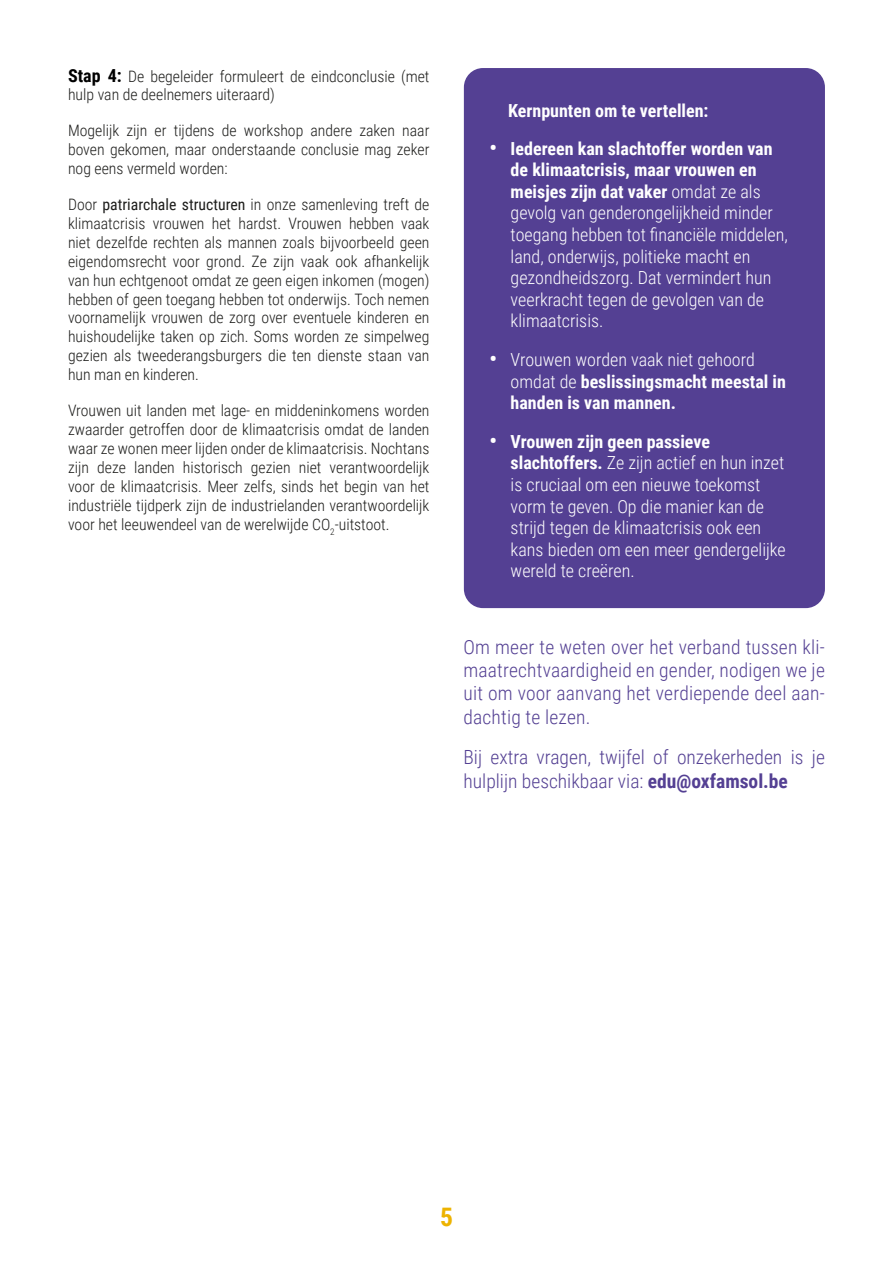
<style>
.page{position:relative;width:893px;height:1263px;background:#fff}
.page>*{position:absolute;margin:0;border:0;box-sizing:border-box;transform-origin:0 0}
.t1{font:700 25.5px "Roboto Condensed";color:#edb300}
.t2{font:300 19.5px/23.4px "Roboto Condensed";color:#544093;text-align:justify}
.t3{font:300 18px/21.6px "Roboto Condensed";color:#fff}
.t4{font:700 18px/21.6px "Roboto Condensed";color:#fff}
.t5{font:300 15.75px/18.9px "Roboto Condensed";color:#1d1d1b;text-align:justify}
.s1{font-weight:700;font-size:18px;color:#000}
.s2{font-weight:400}
.s3{font-weight:700;font-size:21px}
.s4{font-weight:700}
.s5{font-size:21px}
.s6{font-weight:300}
</style>
<div class="page">
<div style="left:464px;top:68px;width:361px;height:540px;background:#544093;border-radius:19px"></div>
<p class="t5" style="left:68px;top:66px;width:363px"><span class="s1">Stap 4:</span> De begeleider formuleert de eindconclusie (met hulp van de deelnemers uiteraard)</p>
<p class="t5" style="left:68px;top:121px;width:363px">Mogelijk zijn er tijdens de workshop andere zaken naar boven gekomen, maar onderstaande conclusie mag zeker nog eens vermeld worden:</p>
<p class="t5" style="left:68px;top:194px;width:363px">Door <span class="s2">patriarchale structuren</span> in onze samenleving treft de klimaatcrisis vrouwen het hardst. Vrouwen hebben vaak niet dezelfde rechten als mannen zoals bijvoorbeeld geen eigendomsrecht voor grond. Ze zijn vaak ook afhankelijk van hun echtgenoot omdat ze geen eigen inkomen (mogen) hebben of geen toegang hebben tot onderwijs. Toch nemen voornamelijk vrouwen de zorg over eventuele kinderen en huishoudelijke taken op zich. Soms worden ze simpelweg gezien als tweederangsburgers die ten dienste staan van hun man en kinderen.</p>
<p class="t5" style="left:68px;top:400px;width:363px">Vrouwen uit landen met lage- en middeninkomens worden zwaarder getroffen door de klimaatcrisis omdat de landen waar ze wonen meer lijden onder de klimaatcrisis. Nochtans zijn deze landen historisch gezien niet verantwoordelijk voor de klimaatcrisis. Meer zelfs, sinds het begin van het industriële tijdperk zijn de industrielanden verantwoordelijk voor het leeuwendeel van de werelwijde CO<sub>2</sub>-uitstoot.</p>
<p class="t4" style="left:508px;top:99px;width:202px">Kernpunten om te vertellen:</p>
<p class="t3" style="left:511px;top:137px;width:279px;text-indent:-21px"><span class="s3">•</span> <span class="s4">Iedereen kan slachtoffer worden van de klimaatcrisis, maar vrouwen en meisjes zijn dat vaker</span> omdat ze als gevolg van genderongelijkheid minder toegang hebben tot financiële middelen, land, onderwijs, politieke macht en gezondheidszorg. Dat vermindert hun veerkracht tegen de gevolgen van de klimaatcrisis.</p>
<p class="t4" style="left:511px;top:348px;width:277px;text-indent:-21px"><span class="s5">•</span> <span class="s6">Vrouwen worden vaak niet gehoord omdat de</span> beslissingsmacht meestal in handen is van mannen.</p>
<p class="t3" style="left:511px;top:430px;width:277px;text-indent:-21px"><span class="s3">•</span> <span class="s4">Vrouwen zijn geen passieve slachtoffers.</span> Ze zijn actief en hun inzet is cruciaal om een nieuwe toekomst vorm te geven. Op die manier kan de strijd tegen de klimaatcrisis ook een kans bieden om een meer gendergelijke wereld te creëren.</p>
<p class="t2" style="left:463px;top:634px;width:363px">Om meer te weten over het verband tussen kli&shy;maatrechtvaardigheid en gender, nodigen we je uit om voor aanvang het verdiepende deel aan&shy;dachtig te lezen.</p>
<p class="t2" style="left:463px;top:745px;width:363px">Bij extra vragen, twijfel of onzekerheden is je hulplijn beschikbaar via: <span class="s4">edu@oxfamsol.be</span></p>
<h1 class="t1" style="left:440px;top:1199px;width:14px">5</h1>
</div>
